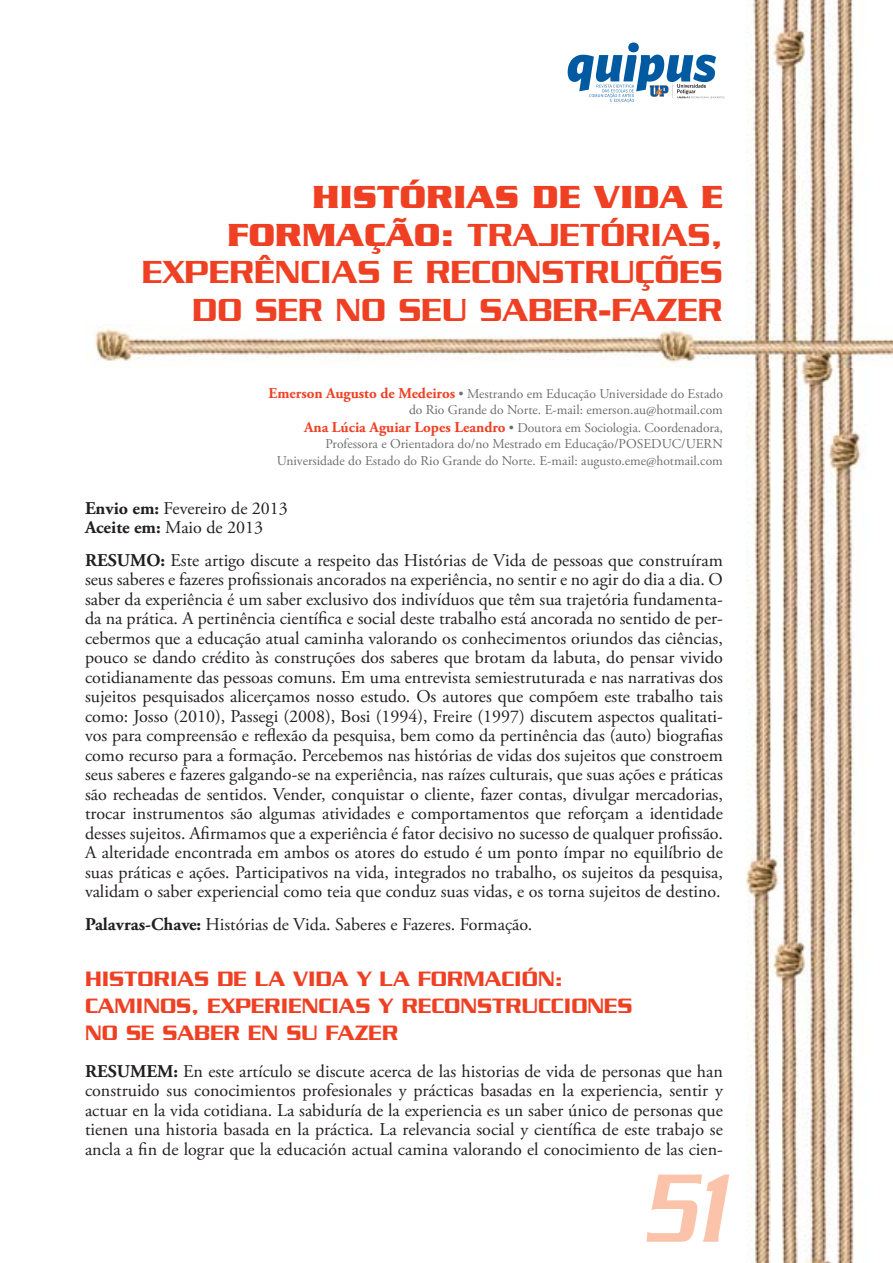
<style>
.page{position:relative;width:893px;height:1263px;background:#fff}
.page>*{position:absolute;margin:0;border:0;box-sizing:border-box;transform-origin:0 0}
.t1{font:italic 500 105px "Serpentine Std";color:#fbc4aa;scale:.7 1}
.t2{font:500 34.5px/37.5px "Serpentine Std";color:#ef4023;text-align:right}
.t3{font:500 22.5px/27px "Serpentine Std";color:#ef4023}
.t4{font:18px/19.5px "Adobe Garamond Pro";color:#231f20;text-align:justify}
.t5{font:13.5px/16.2px "Adobe Garamond Pro";color:#6d6e70;text-align:right}
.s1{font-weight:700}
.s2{font-weight:700;font-size:15px;color:#ef4023}
</style>
<div class="page">
<img style="left:102px;top:0;width:761px;height:1263px">
<svg style="left:568px;top:43px;width:157px;height:60px"></svg>
<img style="left:85px;top:325px;width:808px;height:42px">
<h2 class="t2" style="left:142px;top:182px;width:582px"><span class="s1">HISTÓRIAS DE VIDA E<br>FORMAÇÃO:</span> TRAJETÓRIAS,<br>EXPERÊNCIAS E RECONSTRUÇÕES<br>DO SER NO SEU SABER-FAZER</h2>
<p class="t5" style="left:269px;top:387px;width:456px"><span class="s2">Emerson Augusto de Medeiros</span> • Mestrando em Educação Universidade do Estado do Rio Grande do Norte. E-mail: emerson.au@hotmail.com</p>
<p class="t5" style="left:277px;top:421px;width:448px"><span class="s2">Ana Lúcia Aguiar Lopes Leandro</span> • Doutora em Sociologia. Coordenadora,<br>Professora e Orientadora do/no Mestrado em Educação/POSEDUC/UERN<br>Universidade do Estado do Rio Grande do Norte. E-mail: augusto.eme@hotmail.com</p>
<p class="t4" style="left:85px;top:500px;width:204px"><span class="s1">Envio em:</span> Fevereiro de 2013<br><span class="s1">Aceite em:</span> Maio de 2013</p>
<p class="t4" style="left:85px;top:552px;width:639px"><span class="s1">RESUMO:</span> Este artigo discute a respeito das Histórias de Vida de pessoas que construíram seus saberes e fazeres profissionais ancorados na experiência, no sentir e no agir do dia a dia. O saber da experiência é um saber exclusivo dos indivíduos que têm sua trajetória fundamenta&shy;da na prática. A pertinência científica e social deste trabalho está ancorada no sentido de per&shy;cebermos que a educação atual caminha valorando os conhecimentos oriundos das ciências, pouco se dando crédito às construções dos saberes que brotam da labuta, do pensar vivido cotidianamente das pessoas comuns. Em uma entrevista semiestruturada e nas narrativas dos sujeitos pesquisados alicerçamos nosso estudo. Os autores que compõem este trabalho tais como: Josso (2010), Passegi (2008), Bosi (1994), Freire (1997) discutem aspectos qualitati&shy;vos para compreensão e reflexão da pesquisa, bem como da pertinência das (auto) biografias como recurso para a formação. Percebemos nas histórias de vidas dos sujeitos que constroem seus saberes e fazeres galgando-se na experiência, nas raízes culturais, que suas ações e práticas são recheadas de sentidos. Vender, conquistar o cliente, fazer contas, divulgar mercadorias, trocar instrumentos são algumas atividades e comportamentos que reforçam a identidade desses sujeitos. Afirmamos que a experiência é fator decisivo no sucesso de qualquer profissão.<br>A alteridade encontrada em ambos os atores do estudo é um ponto ímpar no equilíbrio de suas práticas e ações. Participativos na vida, integrados no trabalho, os sujeitos da pesquisa, validam o saber experiencial como teia que conduz suas vidas, e os torna sujeitos de destino.</p>
<p class="t4" style="left:85px;top:916px;width:449px"><span class="s1">Palavras-Chave:</span> Histórias de Vida. Saberes e Fazeres. Formação.</p>
<p class="t3" style="left:85px;top:968px;width:549px">HISTORIAS DE LA VIDA Y LA FORMACIÓN:<br>CAMINOS, EXPERIENCIAS Y RECONSTRUCCIONES<br>NO SE SABER EN SU FAZER</p>
<p class="t4" style="left:85px;top:1063px;width:639px"><span class="s1">RESUMEM:</span> En este artículo se discute acerca de las historias de vida de personas que han construido sus conocimientos profesionales y prácticas basadas en la experiencia, sentir y actuar en la vida cotidiana. La sabiduría de la experiencia es un saber único de personas que tienen una historia basada en la práctica. La relevancia social y científica de este trabajo se ancla a fin de lograr que la educación actual camina valorando el conocimiento de las cien-</p>
<h1 class="t1" style="left:643px;top:1176px;width:118px">51</h1>
</div>
